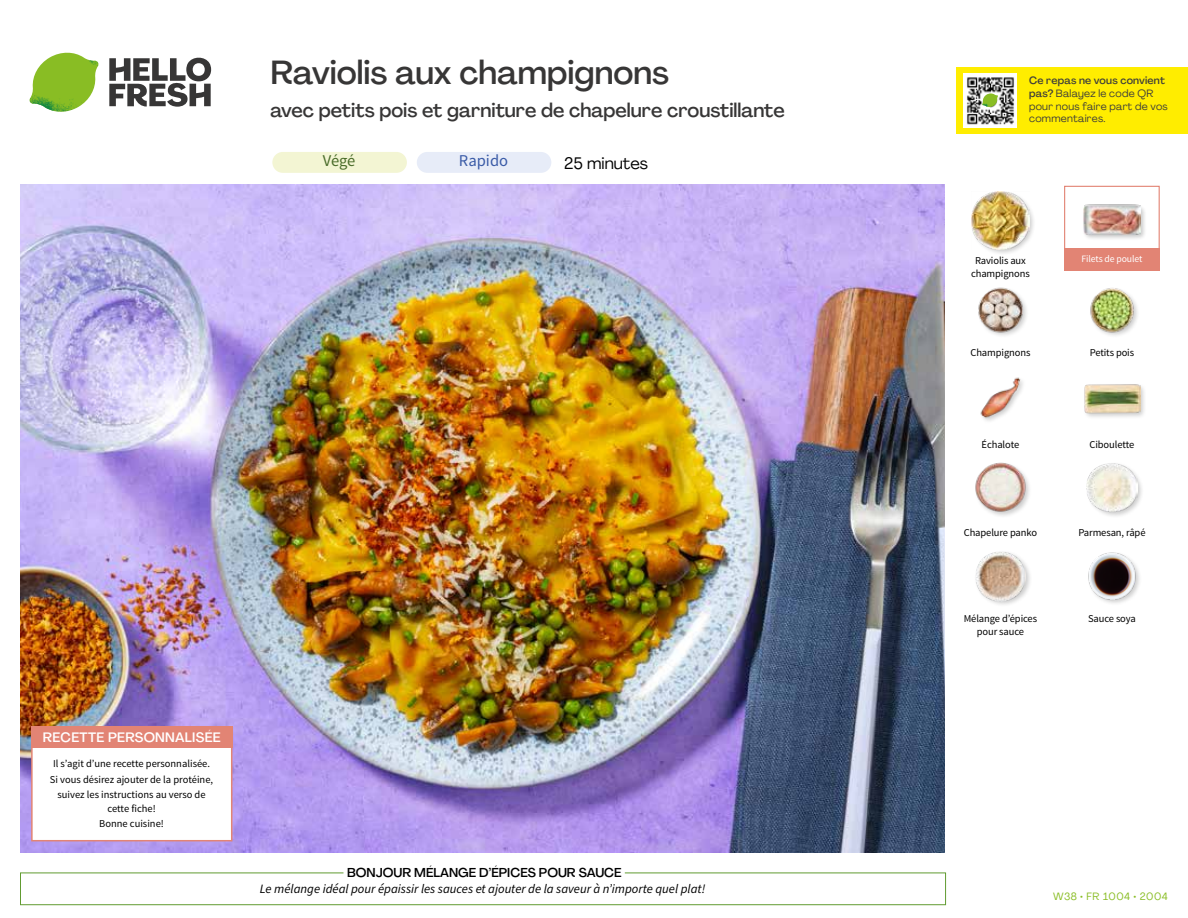
<style>
.page{position:relative;width:1188px;height:918px;background:#fff}
.page>*{position:absolute;margin:0;border:0;box-sizing:border-box;transform-origin:0 0}
.t1{font:500 33px "Agrandir";letter-spacing:-.005em;color:#373636}
.t2{font:500 19.5px "Agrandir";color:#373636}
.t3{font:16.5px "Agrandir";color:#000}
.t4{font:16.5px "Source Sans Pro";color:#3a5ba7}
.t5{font:16.5px "Source Sans Pro";color:#4a6c2a}
.t6{font:500 13.5px "Agrandir";letter-spacing:.02em;color:#fff}
.t7{font:italic 12.75px "Source Sans Pro";color:#000}
.t8{font:500 12.75px "Agrandir";color:#000}
.t9{font:10.5px/15.6px "Source Sans Pro";letter-spacing:-.01em;color:#000;text-align:center}
.t10{font:10.5px/12.8px "Agrandir";letter-spacing:.02em;color:#3c3c3b}
.t11{font:10.5px "Agrandir";letter-spacing:.05em;color:#89bd24}
.t12{font:9.75px "Source Sans Pro";letter-spacing:-.01em;color:#fff}
.s1{font-weight:500}
</style>
<div class="page">
<svg style="left:109px;top:57px;width:102px;height:50px"></svg>
<svg style="left:34px;top:53px;width:62px;height:40px"></svg>
<img style="left:67px;top:53px;width:32px;height:26px">
<img style="left:33px;top:75px;width:59px;height:11px">
<img style="left:29px;top:79px;width:61px;height:33px">
<img style="left:65px;top:86px;width:27px;height:25px">
<div style="left:20px;top:873px;width:926px;height:32px;border:1px solid #619b31"></div>
<div style="left:343px;top:865px;width:282px;height:15px;background:#fff"></div>
<img style="left:21px;top:184px;width:924px;height:668px">
<div style="left:417px;top:152px;width:134px;height:21px;background:#e7ecf8;border-radius:10px"></div>
<div style="left:272px;top:152px;width:135px;height:21px;background:#f3f5d3;border-radius:10px"></div>
<img style="left:1088px;top:552px;width:52px;height:51px">
<div style="left:974px;top:550px;width:59px;height:58px;background:#000;opacity:.2"></div>
<img style="left:975px;top:551px;width:51px;height:50px">
<div style="left:1085px;top:462px;width:60px;height:56px;background:#000;opacity:.2"></div>
<img style="left:1087px;top:462px;width:50px;height:50px">
<img style="left:975px;top:462px;width:54px;height:54px">
<div style="left:1083px;top:383px;width:64px;height:37px;background:#000;opacity:.2"></div>
<img style="left:1083px;top:383px;width:58px;height:37px">
<img style="left:980px;top:377px;width:43px;height:44px">
<img style="left:1090px;top:288px;width:48px;height:48px">
<img style="left:978px;top:287px;width:49px;height:49px">
<div style="left:1082px;top:203px;width:65px;height:38px;background:#000;opacity:.2"></div>
<img style="left:1083px;top:203px;width:58px;height:38px">
<div style="left:970px;top:190px;width:66px;height:67px;background:#000;opacity:.2"></div>
<img style="left:972px;top:192px;width:57px;height:57px">
<div style="left:1064px;top:186px;width:96px;height:72px;border:1px solid #e28474"></div>
<div style="left:1064px;top:248px;width:96px;height:23px;background:#e28474"></div>
<div style="left:31px;top:726px;width:201px;height:115px;background:#fff;border:2px solid #e28474"></div>
<div style="left:31px;top:726px;width:202px;height:22px;background:#e28474"></div>
<div style="left:956px;top:67px;width:232px;height:67px;background:#ffed00"></div>
<img style="left:964px;top:74px;width:52px;height:54px">
<svg style="left:982px;top:93px;width:16px;height:14px"></svg>
<h1 class="t1" style="left:271px;top:52px;width:400px">Raviolis aux champignons</h1>
<h2 class="t2" style="left:271px;top:98px;width:516px">avec petits pois et garniture de chapelure croustillante</h2>
<h3 class="t5" style="left:323px;top:151px;width:34px">Végé</h3>
<h3 class="t3" style="left:564px;top:153px;width:86px">25 minutes</h3>
<h3 class="t4" style="left:459px;top:151px;width:51px">Rapido</h3>
<p class="t6" style="left:43px;top:729px;width:179px">RECETTE PERSONNALISÉE</p>
<p class="t9" style="left:50px;top:756px;width:165px">Il s’agit d’une recette personnalisée.<br>Si vous désirez ajouter de la protéine, suivez les instructions au verso de</p>
<p class="t9" style="left:99px;top:801px;width:66px">cette fiche!<br>Bonne cuisine!</p>
<p class="t8" style="left:347px;top:864px;width:276px">BONJOUR MÉLANGE D’ÉPICES POUR SAUCE</p>
<p class="t7" style="left:260px;top:880px;width:447px">Le mélange idéal pour épaissir les sauces et ajouter de la saveur à n’importe quel plat!</p>
<p class="t10" style="left:1029px;top:74px;width:140px"><span class="s1">Ce repas ne vous convient pas?</span> Balayez le code QR pour nous faire part de vos commentaires.</p>
<p class="t9" style="left:971px;top:254px;width:60px;line-height:13.5px">Raviolis aux champignons</p>
<p class="t12" style="left:1081px;top:252px;width:62px">Filets de poulet</p>
<p class="t9" style="left:970px;top:345px;width:62px">Champignons</p>
<p class="t9" style="left:1090px;top:345px;width:46px">Petits pois</p>
<p class="t9" style="left:982px;top:437px;width:39px">Échalote</p>
<p class="t9" style="left:1090px;top:437px;width:46px">Ciboulette</p>
<p class="t9" style="left:964px;top:525px;width:75px">Chapelure panko</p>
<p class="t9" style="left:1078px;top:525px;width:69px">Parmesan, râpé</p>
<p class="t9" style="left:964px;top:612px;width:75px;line-height:13.5px">Mélange d’épices pour sauce</p>
<p class="t9" style="left:1088px;top:610px;width:49px">Sauce soya</p>
<p class="t11" style="left:1053px;top:890px;width:116px">W38 • FR 1004 • 2004</p>
</div>
